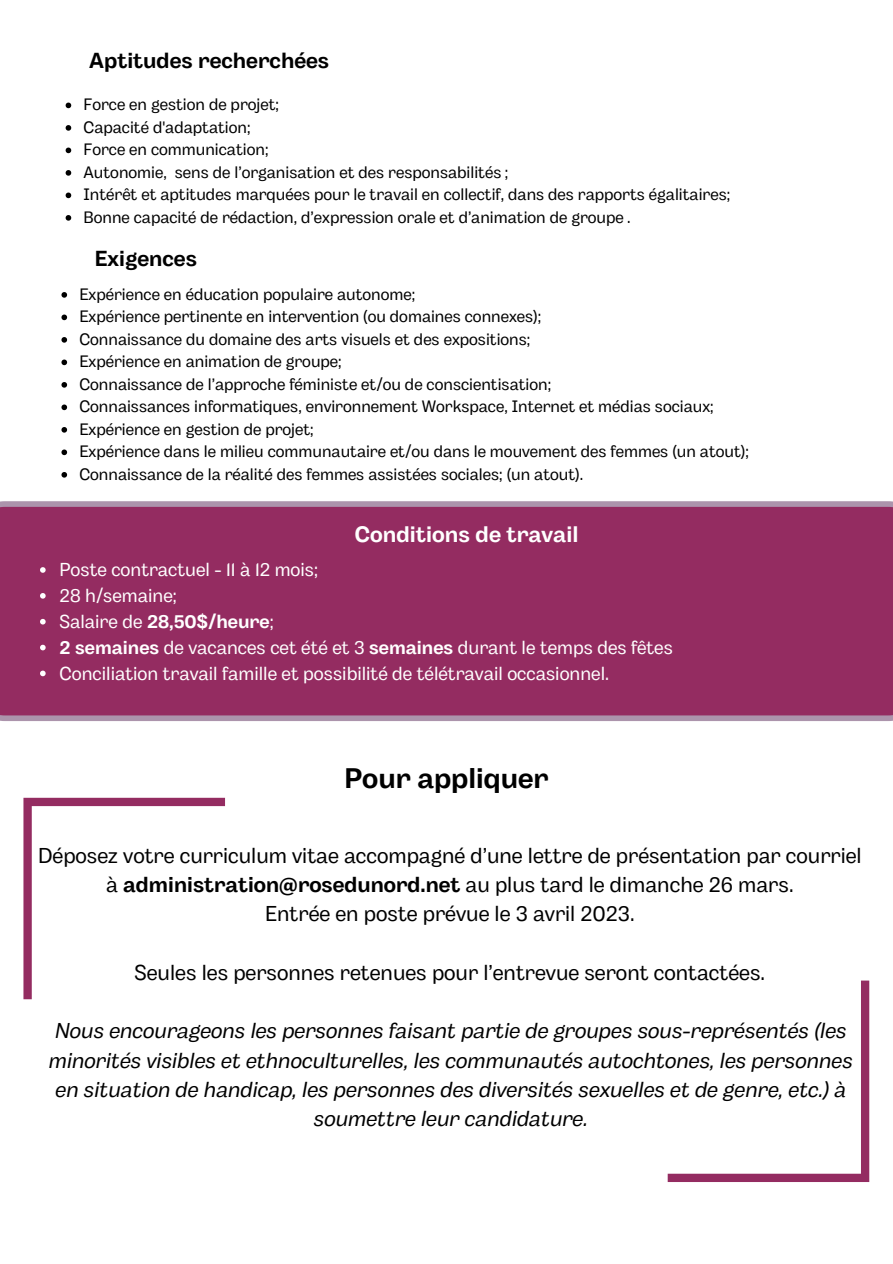
<style>
.page{position:relative;width:893px;height:1264px;background:#fff}
.page>*{position:absolute;margin:0;border:0;box-sizing:border-box;transform-origin:0 0}
.t1{font:700 28.2px "Body Grotesque";color:#000}
.t2{font:700 22.2px "Body Grotesque";color:#fff}
.t3{font:700 21.75px "Body Grotesque";color:#000}
.t4{font:italic 21.45px/29.2px "Body Grotesque";color:#000;text-align:center}
.t5{font:21.45px/29.2px "Body Grotesque";color:#000;text-align:center}
.t6{font:18.75px/25.8px "Body Grotesque";color:#fff}
.t7{font:16.5px/22.5px "Body Grotesque";color:#000}
.s1{font-weight:700}
</style>
<div class="page">
<svg style="left:23px;top:797px;width:202px;height:202px"></svg>
<svg style="left:667px;top:980px;width:202px;height:201px"></svg>
<svg style="left:61px;top:292px;width:6px;height:6px"></svg>
<svg style="left:61px;top:314px;width:6px;height:6px"></svg>
<svg style="left:61px;top:337px;width:6px;height:6px"></svg>
<svg style="left:61px;top:359px;width:6px;height:6px"></svg>
<svg style="left:61px;top:382px;width:6px;height:5px"></svg>
<svg style="left:61px;top:404px;width:6px;height:6px"></svg>
<svg style="left:61px;top:427px;width:6px;height:5px"></svg>
<svg style="left:61px;top:449px;width:6px;height:6px"></svg>
<svg style="left:61px;top:472px;width:6px;height:5px"></svg>
<div style="left:0;top:501px;width:892px;height:220px;background:#942c61"></div>
<svg style="left:40px;top:567px;width:6px;height:6px"></svg>
<svg style="left:40px;top:593px;width:6px;height:5px"></svg>
<svg style="left:40px;top:619px;width:6px;height:5px"></svg>
<svg style="left:40px;top:644px;width:6px;height:6px"></svg>
<svg style="left:40px;top:670px;width:6px;height:6px"></svg>
<svg style="left:66px;top:103px;width:5px;height:5px"></svg>
<svg style="left:66px;top:125px;width:5px;height:6px"></svg>
<svg style="left:66px;top:147px;width:5px;height:6px"></svg>
<svg style="left:66px;top:170px;width:5px;height:6px"></svg>
<svg style="left:66px;top:192px;width:5px;height:6px"></svg>
<svg style="left:66px;top:215px;width:5px;height:6px"></svg>
<h3 class="t3" style="left:89px;top:48px;width:241px">Aptitudes recherchées</h3>
<p class="t7" style="left:83px;top:95px;width:648px">Force en gestion de projet;<br>Capacité d'adaptation;<br>Force en communication;<br>Autonomie, sens de l’organisation et des responsabilités ;<br>Intérêt et aptitudes marquées pour le travail en collectif, dans des rapports égalitaires; Bonne capacité de rédaction, d’expression orale et d’animation de groupe .</p>
<h3 class="t3" style="left:95px;top:246px;width:104px">Exigences</h3>
<p class="t7" style="left:79px;top:284px;width:671px">Expérience en éducation populaire autonome;<br>Expérience pertinente en intervention (ou domaines connexes);<br>Connaissance du domaine des arts visuels et des expositions;<br>Expérience en animation de groupe;<br>Connaissance de l’approche féministe et/ou de conscientisation;<br>Connaissances informatiques, environnement Workspace, Internet et médias sociaux; Expérience en gestion de projet;<br>Expérience dans le milieu communautaire et/ou dans le mouvement des femmes (un atout); Connaissance de la réalité des femmes assistées sociales; (un atout).</p>
<h2 class="t2" style="left:355px;top:521px;width:225px">Conditions de travail</h2>
<p class="t6" style="left:59px;top:558px;width:614px">Poste contractuel - 11 à 12 mois;<br>28 h/semaine;<br>Salaire de <span class="s1">28,50$/heure</span>;<br><span class="s1">2 semaines</span> de vacances cet été et 3 <span class="s1">semaines</span> durant le temps des fêtes Conciliation travail famille et possibilité de télétravail occasionnel.</p>
<h1 class="t1" style="left:344px;top:762px;width:205px">Pour appliquer</h1>
<h3 class="t5" style="left:38px;top:842px;width:825px">Déposez votre curriculum vitae accompagné d’une lettre de présentation par courriel à <span class="s1">administration@rosedunord.net</span> au plus tard le dimanche 26 mars.<br>Entrée en poste prévue le 3 avril 2023.</h3>
<h3 class="t5" style="left:135px;top:959px;width:632px">Seules les personnes retenues pour l’entrevue seront contactées.</h3>
<p class="t4" style="left:48px;top:1017px;width:805px">Nous encourageons les personnes faisant partie de groupes sous-représentés (les minorités visibles et ethnoculturelles, les communautés autochtones, les personnes en situation de handicap, les personnes des diversités sexuelles et de genre, etc.) à soumettre leur candidature.</p>
</div>
